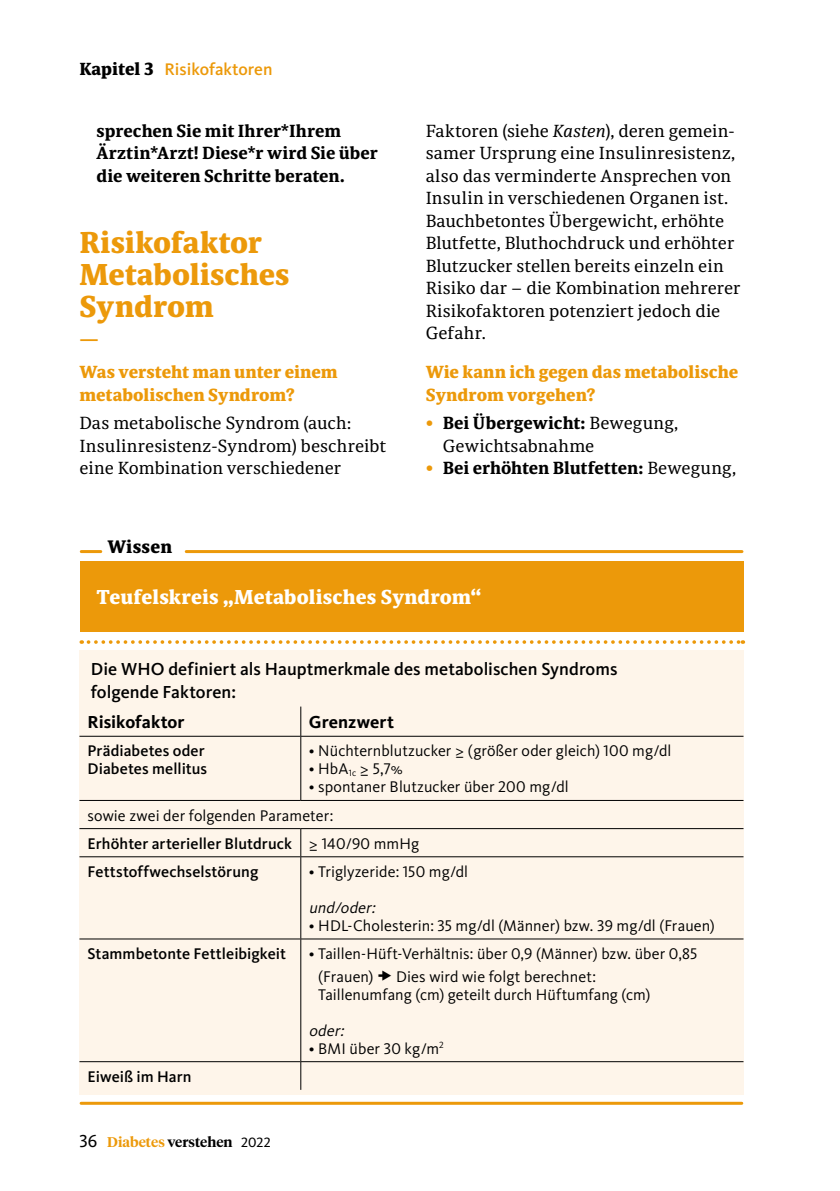
<style>
.page{position:relative;width:840px;height:1191px;background:#fff}
.page>*{position:absolute;margin:0;border:0;box-sizing:border-box;transform-origin:0 0}
.t1{font:800 30px/32px "Sindelar";letter-spacing:-.005em;color:#ec990a}
.t2{font:800 20px "Sindelar";letter-spacing:.005em;color:#fff}
.t3{font:500 18px/22.4px "Kievit OT";letter-spacing:.005em;color:#000}
.t4{font:700 18px "Kievit OT";letter-spacing:.005em;color:#000}
.t5{font:800 18px "Sindelar";letter-spacing:.01em;color:#000}
.t6{font:17.4px/22.6px "Sindelar Regular A";color:#000}
.t7{font:700 17.4px/22.4px "Sindelar";letter-spacing:-.005em;color:#000}
.t8{font:800 17.4px/33.4px "Sindelar";color:#ec990a}
.t9{font:500 17.4px "Kievit OT";color:#ec990a}
.t10{font:16px/28.2px "Kievit OT";letter-spacing:.005em;color:#000}
.t11{font:500 16px/18px "Kievit OT";letter-spacing:.005em;color:#000}
.t12{font:italic 16px "Kievit OT";color:#000}
.t13{font:600 14px "Tiempos Headline";letter-spacing:.005em;color:#000}
.s1{font-family:"Sindelar";font-weight:800;color:#000}
.s2{font-family:"Sindelar Regular A Italic"}
.s3{color:#ec990a}
.s4{font-family:"Sindelar Regular A";font-weight:400}
.s5{font-weight:500}
.s6{font-family:"Kievit OT";font-weight:400;font-size:18px}
.s7{font-family:"Kievit OT";font-weight:400}
</style>
<div class="page">
<div style="left:79px;top:650px;width:664px;height:444px;background:#fef5ea"></div>
<hr style="left:300px;top:706px;width:1px;height:30px;background:#000">
<hr style="left:79px;top:736px;width:221px;height:1px;background:#000">
<hr style="left:300px;top:736px;width:443px;height:1px;background:#000">
<hr style="left:300px;top:736px;width:1px;height:64px;background:#000">
<hr style="left:79px;top:800px;width:221px;height:1px;background:#000">
<hr style="left:300px;top:800px;width:443px;height:1px;background:#000">
<hr style="left:79px;top:828px;width:221px;height:1px;background:#000">
<hr style="left:300px;top:828px;width:443px;height:1px;background:#000">
<svg style="left:300px;top:829px;width:1px;height:27px"></svg>
<hr style="left:79px;top:856px;width:221px;height:1px;background:#000">
<hr style="left:300px;top:856px;width:443px;height:1px;background:#000">
<hr style="left:300px;top:857px;width:1px;height:81px;background:#000">
<hr style="left:79px;top:938px;width:221px;height:1px;background:#000">
<hr style="left:300px;top:938px;width:443px;height:1px;background:#000">
<hr style="left:300px;top:939px;width:1px;height:122px;background:#000">
<hr style="left:79px;top:1061px;width:221px;height:1px;background:#000">
<hr style="left:300px;top:1061px;width:443px;height:1px;background:#000">
<svg style="left:300px;top:1062px;width:1px;height:27px"></svg>
<div style="left:80px;top:561px;width:663px;height:71px;background:#ec990a"></div>
<hr style="left:81px;top:1101px;width:660px;height:3px;background:#ec990a">
<hr style="left:81px;top:550px;width:20px;height:3px;background:#ec990a">
<hr style="left:186px;top:550px;width:555px;height:3px;background:#ec990a">
<svg style="left:88px;top:640px;width:655px;height:4px"></svg>
<p class="t9" style="left:79px;top:59px;width:194px"><span class="s1">Kapitel 3</span> Risikofaktoren</p>
<p class="t7" style="left:96px;top:120px;width:283px">sprechen Sie mit Ihrer*Ihrem<br>Ärztin*Arzt! Diese*r wird Sie über die weiteren Schritte beraten.</p>
<h1 class="t1" style="left:79px;top:228px;width:211px">Risikofaktor<br>Metabolisches<br>Syndrom</h1>
<p class="t8" style="left:79px;top:323px;width:259px">—<br>Was versteht man unter einem</p>
<p class="t8" style="left:79px;top:379px;width:217px">metabolischen Syndrom?</p>
<p class="t6" style="left:79px;top:413px;width:308px">Das metabolische Syndrom (auch:<br>Insulinresistenz-Syndrom) beschreibt eine Kombination verschiedener</p>
<p class="t5" style="left:107px;top:536px;width:66px">Wissen</p>
<p class="t6" style="left:425px;top:120px;width:316px">Faktoren (siehe <span class="s2">Kasten</span>), deren gemein&shy;samer Ursprung eine Insulinresistenz, also das verminderte Ansprechen von Insulin in verschiedenen Organen ist.<br>Bauchbetontes Übergewicht, erhöhte Blutfette, Bluthochdruck und erhöhter Blutzucker stellen bereits einzeln ein Risiko dar – die Kombination mehrerer Risikofaktoren potenziert jedoch die Gefahr.</p>
<p class="t8" style="left:425px;top:362px;width:314px;line-height:22.4px">Wie kann ich gegen das metabolische<br>Syndrom vorgehen?</p>
<p class="t7" style="left:425px;top:413px;width:254px"><span class="s3">•</span> Bei Übergewicht: <span class="s4">Bewegung,</span></p>
<p class="t6" style="left:442px;top:435px;width:153px">Gewichtsabnahme</p>
<p class="t7" style="left:425px;top:458px;width:312px"><span class="s3">•</span> Bei erhöhten Blutfetten: <span class="s4">Bewegung,</span></p>
<p class="t2" style="left:97px;top:585px;width:386px">Teufelskreis „Metabolisches Syndrom“</p>
<p class="t3" style="left:91px;top:658px;width:528px">Die WHO definiert als Hauptmerkmale des metabolischen Syndroms folgende Faktoren:</p>
<p class="t4" style="left:87px;top:711px;width:99px">Risikofaktor</p>
<p class="t4" style="left:308px;top:711px;width:87px">Grenzwert</p>
<p class="t11" style="left:87px;top:742px;width:121px">Prädiabetes oder<br>Diabetes mellitus</p>
<p class="t10" style="left:308px;top:737px;width:364px">• Nüchternblutzucker ≥ (größer oder gleich) 100 mg/dl</p>
<p class="t10" style="left:308px;top:755px;width:95px">• HbA<sub>1c</sub> ≥ 5,7%</p>
<p class="t10" style="left:87px;top:773px;width:482px;text-indent:221px">• spontaner Blutzucker über 200 mg/dl sowie zwei der folgenden Parameter:<br><span class="s5">Erhöhter arterieller Blutdruck</span> ≥ 140/90 mmHg <span class="s5">Fettstoffwechselstörung</span></p>
<p class="t10" style="left:308px;top:857px;width:161px">• Triglyzeride: 150 mg/dl</p>
<p class="t12" style="left:308px;top:898px;width:71px">und/oder:</p>
<p class="t10" style="left:308px;top:911px;width:407px">• HDL-Cholesterin: 35 mg/dl (Männer) bzw. 39 mg/dl (Frauen)</p>
<p class="t11" style="left:87px;top:945px;width:200px">Stammbetonte Fettleibigkeit</p>
<p class="t10" style="left:318px;top:942px;width:380px;line-height:22.4px;text-indent:-9px">• Taillen-Hüft-Verhältnis: über 0,9 (Männer) bzw. über 0,85 (Frauen)</p>
<p class="t10" style="left:318px;top:967px;width:333px;line-height:18px;text-indent:78px">Dies wird wie folgt berechnet:<br>Taillenumfang (cm) geteilt durch Hüftumfang (cm)</p>
<p class="t12" style="left:308px;top:1021px;width:40px">oder:</p>
<p class="t10" style="left:308px;top:1034px;width:136px">• BMI über 30 kg/m<sup>2</sup></p>
<p class="t11" style="left:87px;top:1067px;width:106px">Eiweiß im Harn</p>
<p class="t13" style="left:79px;top:1132px;width:193px"><span class="s6">36</span> <span class="s3">Diabetes</span> verstehen <span class="s7">2022</span></p>
</div>
